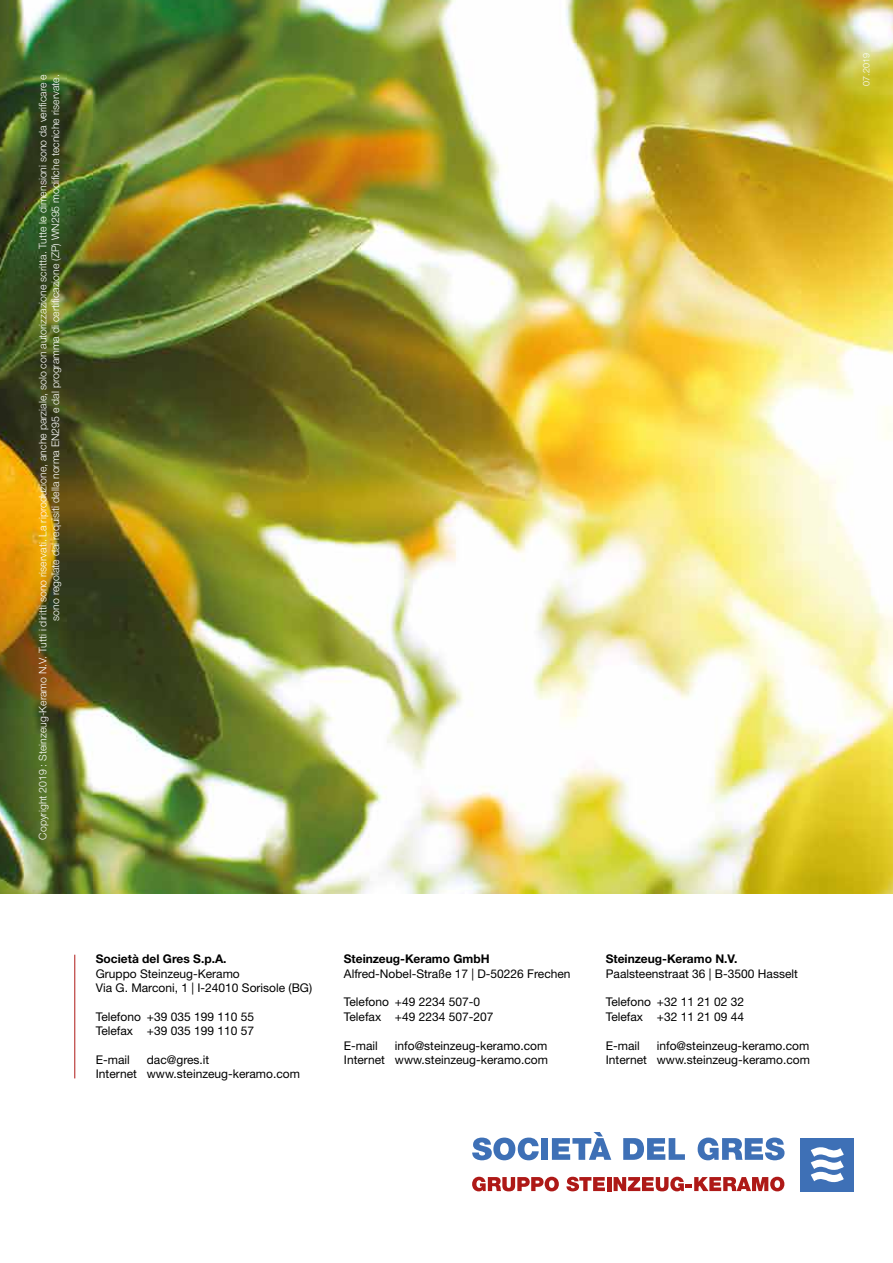
<style>
.page{position:relative;width:893px;height:1263px;background:#fff}
.page>*{position:absolute;margin:0;border:0;box-sizing:border-box;transform-origin:0 0}
.t1{font:12px/14.4px "Helvetica Neue LT Std";color:#010101}
.t2{font:700 12px "Helvetica Neue LT Std";color:#010101}
.t3{font:300 10.5px/12.6px "Helvetica Neue LT Std";color:#fff;text-align:right}
.t4{font:300 9px "Helvetica Neue LT Std";color:#fff}
</style>
<div class="page">
<img style="left:0;top:0;width:893px;height:894px">
<div style="left:801px;top:1138px;width:53px;height:53px;background:#3e70b6"></div>
<svg style="left:811px;top:1147px;width:33px;height:36px"></svg>
<svg style="left:472px;top:1137px;width:67px;height:23px"></svg>
<div style="left:542px;top:1138px;width:6px;height:22px;background:#3e70b6"></div>
<svg style="left:552px;top:1132px;width:59px;height:28px"></svg>
<svg style="left:623px;top:1138px;width:62px;height:22px"></svg>
<svg style="left:698px;top:1137px;width:86px;height:23px"></svg>
<svg style="left:472px;top:1177px;width:87px;height:14px"></svg>
<svg style="left:566px;top:1177px;width:39px;height:14px"></svg>
<hr style="left:607px;top:1177px;width:4px;height:14px;background:#ae1917">
<svg style="left:614px;top:1177px;width:170px;height:14px"></svg>
<hr style="left:74px;top:955px;width:1px;height:123px;background:#ae1917">
<p class="t3" style="left:36px;top:840px;width:767px;rotate:-90deg">Copyright 2019 : Steinzeug-Keramo N.V. Tutti i diritti sono riservati. La riproduzione, anche parziale, solo con autorizzazione scritta. Tutte le dimensioni sono da verificare e sono regolate dai requisiti della norma EN295 e dal programma di certificazione (ZP) WN295 modifiche tecniche riservate.</p>
<p class="t2" style="left:96px;top:951px;width:132px">Società del Gres S.p.A.</p>
<p class="t1" style="left:96px;top:966px;width:218px">Gruppo Steinzeug-Keramo<br>Via G. Marconi, 1 | I-24010 Sorisole (BG)</p>
<p class="t1" style="left:96px;top:1009px;width:160px">Telefono +39 035 199 110 55<br>Telefax +39 035 199 110 57</p>
<p class="t1" style="left:96px;top:1052px;width:36px">E-mail</p>
<p class="t1" style="left:96px;top:1052px;width:206px;text-indent:51px">dac@gres.it<br>Internet www.steinzeug-keramo.com</p>
<p class="t2" style="left:344px;top:951px;width:147px">Steinzeug-Keramo GmbH</p>
<p class="t1" style="left:344px;top:966px;width:228px">Alfred-Nobel-Straße 17 | D-50226 Frechen</p>
<p class="t1" style="left:344px;top:995px;width:151px">Telefono +49 2234 507-0<br>Telefax +49 2234 507-207</p>
<p class="t1" style="left:344px;top:1038px;width:36px">E-mail</p>
<p class="t1" style="left:344px;top:1038px;width:206px;text-align:right">info@steinzeug-keramo.com<br>Internet www.steinzeug-keramo.com</p>
<p class="t2" style="left:606px;top:951px;width:133px">Steinzeug-Keramo N.V.</p>
<p class="t1" style="left:606px;top:966px;width:194px">Paalsteenstraat 36 | B-3500 Hasselt</p>
<p class="t1" style="left:606px;top:995px;width:140px">Telefono +32 11 21 02 32<br>Telefax +32 11 21 09 44</p>
<p class="t1" style="left:606px;top:1038px;width:36px">E-mail</p>
<p class="t1" style="left:606px;top:1038px;width:206px;text-align:right">info@steinzeug-keramo.com<br>Internet www.steinzeug-keramo.com</p>
<p class="t4" style="left:861px;top:86px;width:34px;rotate:-90deg">07.2019</p>
</div>
